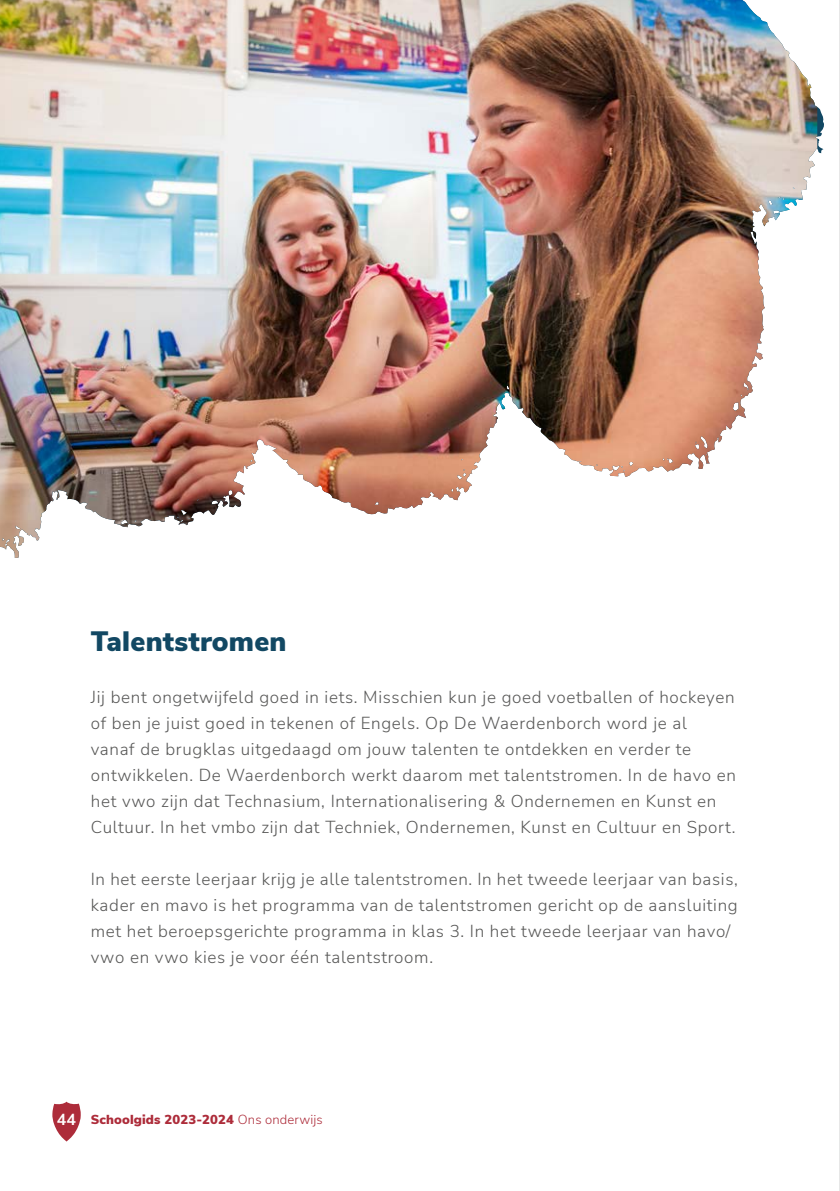
<style>
.page{position:relative;width:840px;height:1191px;background:#fff}
.page>*{position:absolute;margin:0;border:0;box-sizing:border-box;transform-origin:0 0}
.t1{font:900 28px "Nunito Sans";letter-spacing:.01em;color:#124863}
.t2{font:300 17px/26px "Nunito Sans";letter-spacing:.04em;color:#575756}
.t3{font:700 16px "Nunito Sans";color:#fff}
.t4{font:900 13px "Nunito Sans";letter-spacing:.01em;color:#ad2c3a}
.s1{font-weight:300}
</style>
<div class="page">
<img style="left:195px;top:0;width:629px;height:515px">
<img style="left:0;top:0;width:195px;height:558px">
<svg style="left:52px;top:1101px;width:29px;height:40px"></svg>
<hr style="left:839px;top:0;width:1px;height:1191px;background:#d0d0d0">
<h1 class="t1" style="left:91px;top:620px;width:197px">Talentstromen</h1>
<p class="t2" style="left:91px;top:683px;width:646px">Jij bent ongetwijfeld goed in iets. Misschien kun je goed voetballen of hockeyen of ben je juist goed in tekenen of Engels. Op De Waerdenborch word je al<br>vanaf de brugklas uitgedaagd om jouw talenten te ontdekken en verder te ontwikkelen. De Waerdenborch werkt daarom met talentstromen. In de havo en het vwo zijn dat Technasium, Internationalisering &amp; Ondernemen en Kunst en Cultuur. In het vmbo zijn dat Techniek, Ondernemen, Kunst en Cultuur en Sport.</p>
<p class="t2" style="left:91px;top:865px;width:648px">In het eerste leerjaar krijg je alle talentstromen. In het tweede leerjaar van basis, kader en mavo is het programma van de talentstromen gericht op de aansluiting met het beroepsgerichte programma in klas 3. In het tweede leerjaar van havo/ vwo en vwo kies je voor één talentstroom.</p>
<p class="t3" style="left:57px;top:1107px;width:21px">44</p>
<p class="t4" style="left:91px;top:1110px;width:233px">Schoolgids 2023-2024 <span class="s1">Ons onderwijs</span></p>
</div>
